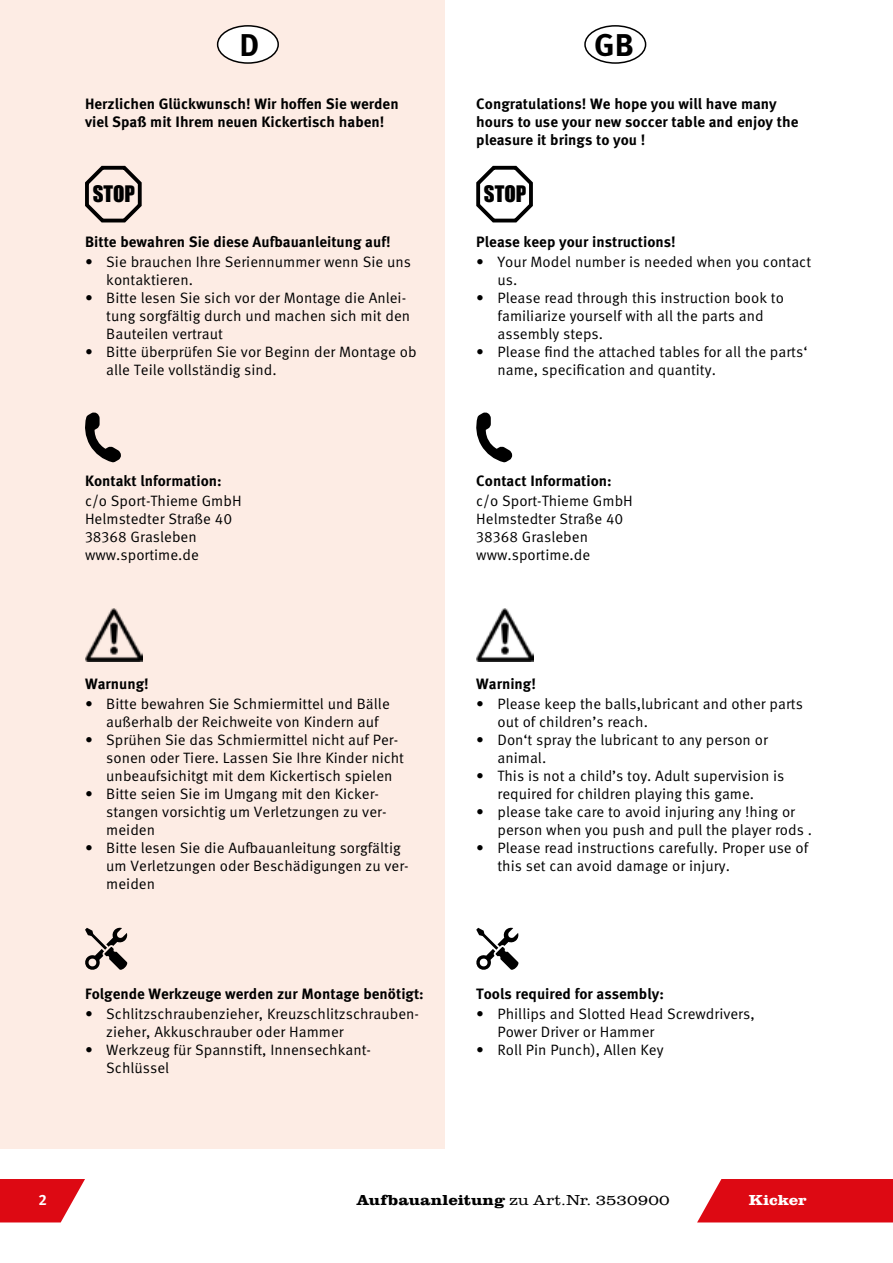
<style>
.page{position:relative;width:893px;height:1263px;background:#fff}
.page>*{position:absolute;margin:0;border:0;box-sizing:border-box;transform-origin:0 0}
.t1{font:700 31.5px "Meta Pro";color:#000}
.t2{font:20.85px "Impact";color:#000}
.t3{font:15px/18px "Meta Pro Norm";color:#000}
.t4{font:700 15px/18px "Meta Pro";color:#000}
.t5{font:300 15px "Clarendon URW";letter-spacing:.005em;color:#000;scale:1.15 1}
.t6{font:700 15px "Clarendon URW";letter-spacing:-.005em;color:#fff;scale:1.15 1}
.t7{font:700 15px "Meta Pro";color:#fff}
.s1{font-weight:700}
</style>
<div class="page">
<div style="left:697px;top:1179px;width:196px;height:43px;background:#dd0913"></div>
<svg style="left:0;top:1179px;width:85px;height:43px;background:#e12b34"></svg>
<div style="left:0;top:0;width:445px;height:1148px;background:#fdece4"></div>
<div style="left:218px;top:26px;width:60px;height:37px;background:#fff;border-radius:50%"></div>
<div style="left:217px;top:25px;width:62px;height:39px;border:2px solid #000;border-radius:50%"></div>
<div style="left:584px;top:25px;width:62px;height:39px;border:2px solid #000;border-radius:50%"></div>
<svg style="left:85px;top:412px;width:36px;height:50px"></svg>
<img style="left:85px;top:609px;width:57px;height:52px">
<svg style="left:85px;top:927px;width:43px;height:43px"></svg>
<svg style="left:476px;top:412px;width:36px;height:50px"></svg>
<img style="left:476px;top:609px;width:57px;height:52px">
<svg style="left:476px;top:927px;width:43px;height:43px"></svg>
<svg style="left:85px;top:165px;width:57px;height:58px"></svg>
<svg style="left:476px;top:165px;width:57px;height:58px"></svg>
<h1 class="t1" style="left:239px;top:20px;width:21px">D</h1>
<h1 class="t1" style="left:594px;top:20px;width:41px">GB</h1>
<p class="t4" style="left:85px;top:94px;width:315px">Herzlichen Glückwunsch! Wir hoffen Sie werden viel Spaß mit Ihrem neuen Kickertisch haben!</p>
<p class="t4" style="left:476px;top:94px;width:324px">Congratulations! We hope you will have many hours to use your new soccer table and enjoy the pleasure it brings to you !</p>
<h2 class="t2" style="left:93px;top:178px;width:44px">STOP</h2>
<h2 class="t2" style="left:484px;top:178px;width:44px">STOP</h2>
<p class="t4" style="left:85px;top:232px;width:307px">Bitte bewahren Sie diese Aufbauanleitung auf!</p>
<p class="t3" style="left:106px;top:252px;width:306px;text-indent:-21px">• Sie brauchen Ihre Seriennummer wenn Sie uns kontaktieren.</p>
<p class="t3" style="left:106px;top:288px;width:305px;text-indent:-21px">• Bitte lesen Sie sich vor der Montage die Anlei&shy;tung sorgfältig durch und machen sich mit den<br>Bauteilen vertraut</p>
<p class="t3" style="left:106px;top:342px;width:312px;text-indent:-21px">• Bitte überprüfen Sie vor Beginn der Montage ob alle Teile vollständig sind.</p>
<p class="t4" style="left:85px;top:471px;width:138px">Kontakt lnformation:</p>
<p class="t3" style="left:85px;top:491px;width:158px">c/o Sport-Thieme GmbH<br>Helmstedter Straße 40<br>38368 Grasleben www.sportime.de</p>
<p class="t4" style="left:85px;top:673px;width:65px">Warnung!</p>
<p class="t3" style="left:106px;top:694px;width:285px;text-indent:-21px">• Bitte bewahren Sie Schmiermittel und Bälle außerhalb der Reichweite von Kindern auf</p>
<p class="t3" style="left:106px;top:730px;width:299px;text-indent:-21px">• Sprühen Sie das Schmiermittel nicht auf Per&shy;sonen oder Tiere. Lassen Sie Ihre Kinder nicht unbeaufsichitgt mit dem Kickertisch spielen</p>
<p class="t3" style="left:106px;top:784px;width:282px;text-indent:-21px">• Bitte seien Sie im Umgang mit den Kicker&shy;stangen vorsichtig um Verletzungen zu ver&shy;meiden</p>
<p class="t3" style="left:106px;top:838px;width:304px;text-indent:-21px">• Bitte lesen Sie die Aufbauanleitung sorgfältig um Verletzungen oder Beschädigungen zu ver&shy;meiden</p>
<p class="t4" style="left:85px;top:983px;width:340px">Folgende Werkzeuge werden zur Montage benötigt:</p>
<p class="t3" style="left:106px;top:1003px;width:314px;text-indent:-21px">• Schlitzschraubenzieher, Kreuzschlitzschrauben&shy;zieher, Akkuschrauber oder Hammer</p>
<p class="t3" style="left:106px;top:1039px;width:266px;text-indent:-21px">• Werkzeug für Spannstift, Innensechkant-<br>Schlüssel</p>
<p class="t4" style="left:476px;top:232px;width:201px">Please keep your instructions!</p>
<p class="t3" style="left:497px;top:252px;width:315px;text-indent:-21px">• Your Model number is needed when you contact us.</p>
<p class="t3" style="left:497px;top:288px;width:288px;text-indent:-21px">• Please read through this instruction book to familiarize yourself with all the parts and assembly steps.</p>
<p class="t3" style="left:497px;top:342px;width:311px;text-indent:-21px">• Please find the attached tables for all the parts‘ name, specification and quantity.</p>
<p class="t4" style="left:476px;top:471px;width:137px">Contact Information:</p>
<p class="t3" style="left:476px;top:491px;width:158px">c/o Sport-Thieme GmbH<br>Helmstedter Straße 40<br>38368 Grasleben www.sportime.de</p>
<p class="t4" style="left:476px;top:673px;width:61px">Warning!</p>
<p class="t3" style="left:497px;top:694px;width:307px;text-indent:-21px">• Please keep the balls,lubricant and other parts out of children’s reach.</p>
<p class="t3" style="left:497px;top:730px;width:272px;text-indent:-21px">• Don‘t spray the lubricant to any person or animal.</p>
<p class="t3" style="left:476px;top:766px;width:310px;text-align:center">• This is not a child’s toy. Adult supervision is required for children playing this game.</p>
<p class="t3" style="left:497px;top:802px;width:316px;text-indent:-21px">• please take care to avoid injuring any !hing or person when you push and pull the player rods .</p>
<p class="t3" style="left:497px;top:838px;width:312px;text-indent:-21px">• Please read instructions carefully. Proper use of this set can avoid damage or injury.</p>
<p class="t4" style="left:476px;top:983px;width:189px">Tools required for assembly:</p>
<p class="t3" style="left:497px;top:1003px;width:259px;text-indent:-21px">• Phillips and Slotted Head Screwdrivers,<br>Power Driver or Hammer</p>
<p class="t3" style="left:476px;top:1039px;width:189px">• Roll Pin Punch), Allen Key</p>
<p class="t7" style="left:38px;top:1188px;width:10px">2</p>
<p class="t5" style="left:357px;top:1190px;width:274px"><span class="s1">Aufbauanleitung</span> zu Art.Nr. 3530900</p>
<p class="t6" style="left:749px;top:1189px;width:52px">Kicker</p>
</div>
